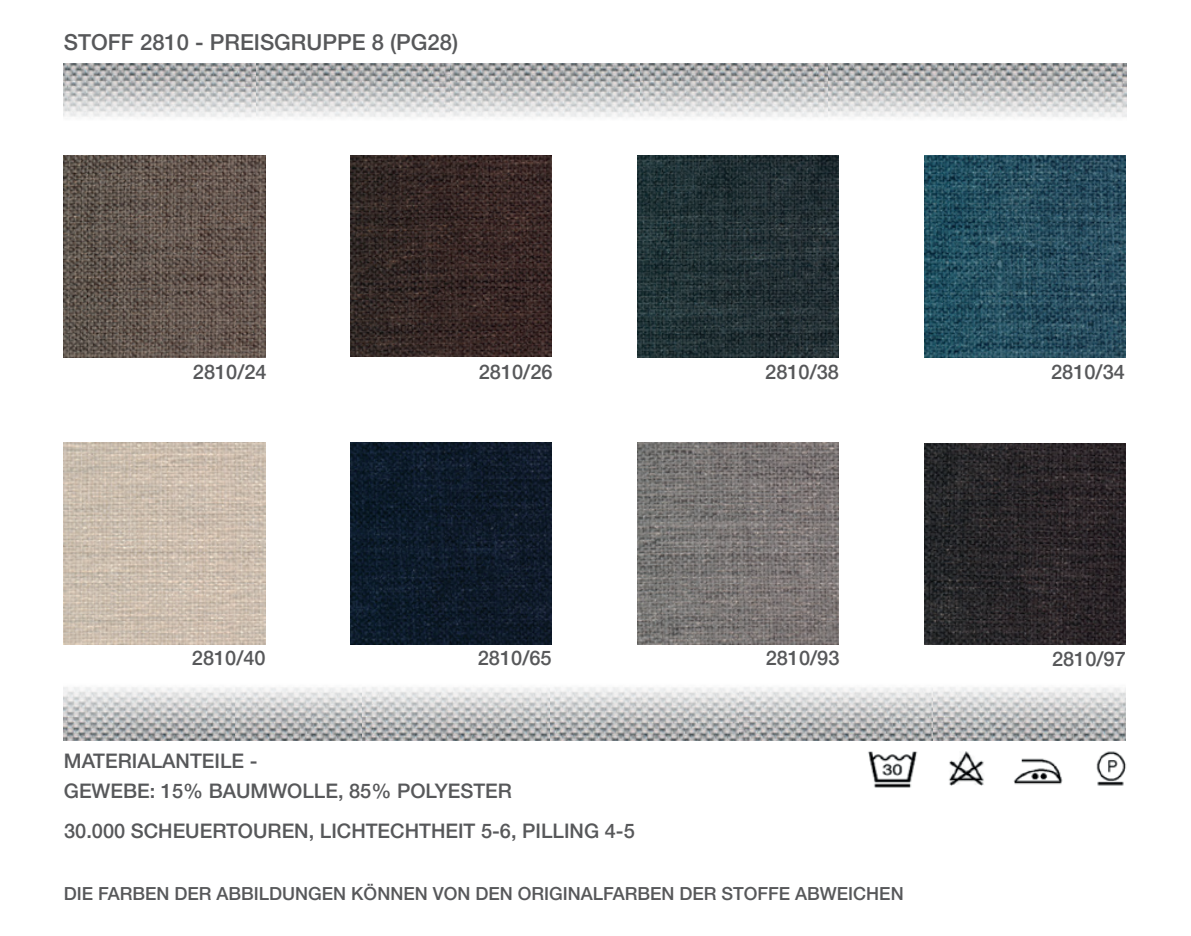
<style>
.page{position:relative;width:1191px;height:936px;background:#fff}
.page>*{position:absolute;margin:0;border:0;box-sizing:border-box;transform-origin:0 0}
.t1{font:500 22px "Helvetica Neue LT";color:#57585a}
.t2{font:500 20px "Helvetica Neue LT";color:#57585a}
.t3{font:500 18px "Helvetica Neue LT";color:#57585a}
</style>
<div class="page">
<img style="left:64px;top:156px;width:201px;height:201px">
<img style="left:350px;top:155px;width:201px;height:202px">
<img style="left:637px;top:156px;width:202px;height:201px">
<img style="left:924px;top:156px;width:201px;height:201px">
<img style="left:64px;top:442px;width:201px;height:202px">
<img style="left:350px;top:442px;width:201px;height:202px">
<img style="left:637px;top:442px;width:202px;height:202px">
<img style="left:64px;top:64px;width:576px;height:53px">
<img style="left:640px;top:64px;width:188px;height:53px">
<img style="left:828px;top:64px;width:126px;height:53px">
<img style="left:954px;top:64px;width:172px;height:53px">
<img style="left:1013px;top:758px;width:50px;height:27px">
<img style="left:868px;top:751px;width:50px;height:36px">
<img style="left:949px;top:751px;width:35px;height:34px">
<img style="left:1096px;top:751px;width:30px;height:35px">
<img style="left:549px;top:687px;width:576px;height:53px">
<img style="left:361px;top:687px;width:188px;height:53px">
<img style="left:235px;top:687px;width:126px;height:53px">
<img style="left:63px;top:687px;width:172px;height:53px">
<img style="left:924px;top:443px;width:201px;height:201px">
<p class="t1" style="left:64px;top:29px;width:396px">STOFF 2810 - PREISGRUPPE 8 (PG28)</p>
<p class="t2" style="left:193px;top:359px;width:75px">2810/24</p>
<p class="t2" style="left:479px;top:359px;width:75px">2810/26</p>
<p class="t2" style="left:765px;top:359px;width:75px">2810/38</p>
<p class="t2" style="left:1051px;top:359px;width:75px">2810/34</p>
<p class="t2" style="left:192px;top:646px;width:75px">2810/40</p>
<p class="t2" style="left:478px;top:646px;width:75px">2810/65</p>
<p class="t2" style="left:765px;top:646px;width:75px">2810/93</p>
<p class="t2" style="left:64px;top:749px;width:195px">MATERIALANTEILE -</p>
<p class="t2" style="left:64px;top:779px;width:449px">GEWEBE: 15% BAUMWOLLE, 85% POLYESTER</p>
<p class="t2" style="left:64px;top:818px;width:572px">30.000 SCHEUERTOUREN, LICHTECHTHEIT 5-6, PILLING 4-5</p>
<p class="t3" style="left:64px;top:882px;width:841px">DIE FARBEN DER ABBILDUNGEN KÖNNEN VON DEN ORIGINALFARBEN DER STOFFE ABWEICHEN</p>
<p class="t2" style="left:1052px;top:646px;width:75px">2810/97</p>
</div>
